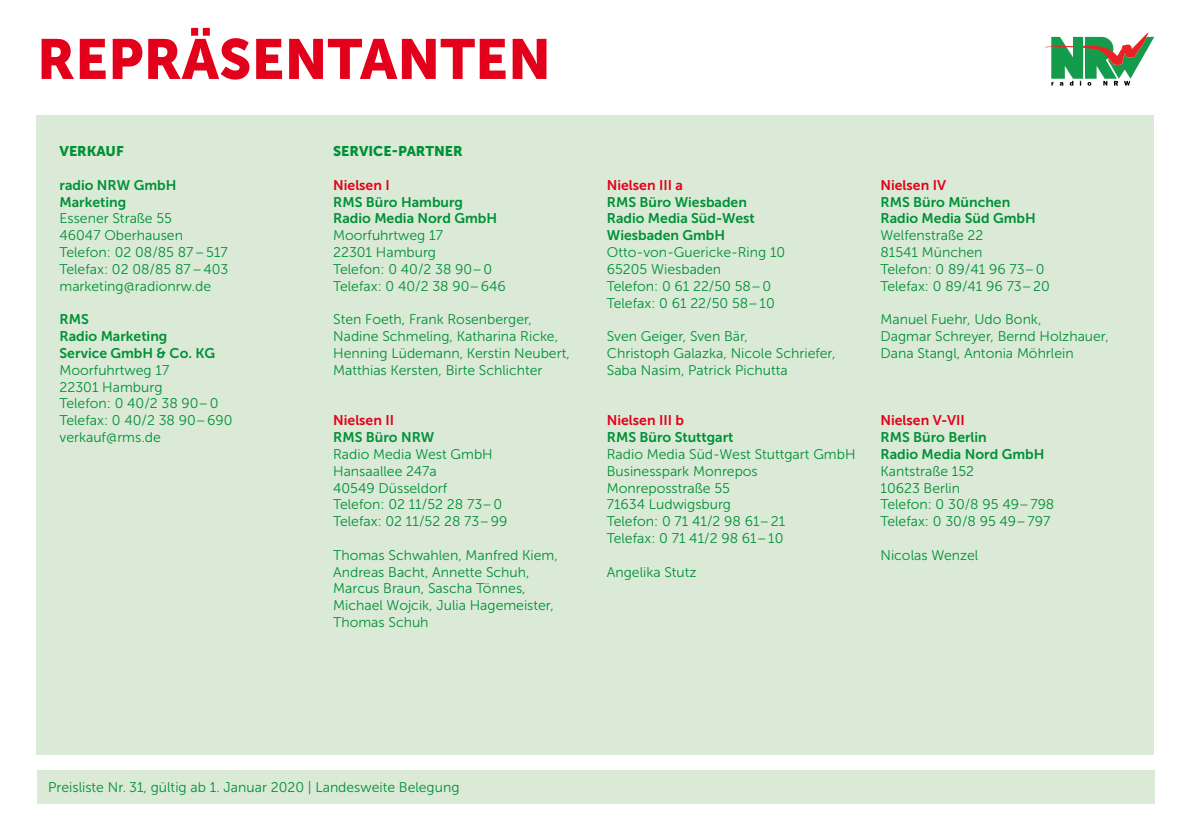
<style>
.page{position:relative;width:1191px;height:840px;background:#fff}
.page>*{position:absolute;margin:0;border:0;box-sizing:border-box;transform-origin:0 0}
.t1{font:56px "Museo Sans 900";color:#e2001a}
.t2{font:14px/16.8px "Museo Sans 300";color:#009036}
.t3{font:14px/16.8px "Museo Sans 700";color:#009036}
.t4{font:14px "Museo Sans 700";color:#e2001a}
.t5{font:14px "Museo Sans 900";color:#009036}
</style>
<div class="page">
<svg style="left:1044px;top:32px;width:110px;height:54px"></svg>
<div style="left:37px;top:769px;width:1117px;height:33px;background:#daead6"></div>
<div style="left:37px;top:116px;width:1117px;height:638px;background:#daead6"></div>
<h1 class="t1" style="left:37px;top:27px;width:516px">REPRÄSENTANTEN</h1>
<p class="t5" style="left:60px;top:143px;width:66px">VERKAUF</p>
<p class="t3" style="left:60px;top:176px;width:118px">radio NRW GmbH<br>Marketing</p>
<p class="t2" style="left:60px;top:210px;width:170px">Essener Straße 55<br>46047 Oberhausen<br>Telefon: 02 08/85 87–517<br>Telefax: 02 08/85 87–403 marketing@radionrw.de</p>
<p class="t3" style="left:60px;top:311px;width:157px">RMS<br>Radio Marketing<br>Service GmbH &amp; Co. KG</p>
<p class="t2" style="left:60px;top:361px;width:174px">Moorfuhrtweg 17<br>22301 Hamburg<br>Telefon: 0 40/2 38 90–0<br>Telefax: 0 40/2 38 90–690 verkauf@rms.de</p>
<p class="t5" style="left:333px;top:143px;width:131px">SERVICE-PARTNER</p>
<p class="t4" style="left:333px;top:177px;width:58px">Nielsen I</p>
<p class="t3" style="left:333px;top:193px;width:165px">RMS Büro Hamburg<br>Radio Media Nord GmbH</p>
<p class="t2" style="left:333px;top:227px;width:174px">Moorfuhrtweg 17<br>22301 Hamburg<br>Telefon: 0 40/2 38 90–0<br>Telefax: 0 40/2 38 90–646</p>
<p class="t2" style="left:333px;top:311px;width:238px">Sten Foeth, Frank Rosenberger, Nadine Schmeling, Katharina Ricke, Henning Lüdemann, Kerstin Neubert, Matthias Kersten, Birte Schlichter</p>
<p class="t4" style="left:333px;top:412px;width:62px">Nielsen II</p>
<p class="t3" style="left:333px;top:428px;width:103px">RMS Büro NRW</p>
<p class="t2" style="left:333px;top:445px;width:176px">Radio Media West GmbH<br>Hansaallee 247a<br>40549 Düsseldorf<br>Telefon: 02 11/52 28 73–0<br>Telefax: 02 11/52 28 73–99</p>
<p class="t2" style="left:333px;top:546px;width:226px">Thomas Schwahlen, Manfred Kiem,<br>Andreas Bacht, Annette Schuh,<br>Marcus Braun, Sascha Tönnes,<br>Michael Wojcik, Julia Hagemeister,<br>Thomas Schuh</p>
<p class="t4" style="left:607px;top:177px;width:78px">Nielsen III a</p>
<p class="t3" style="left:607px;top:193px;width:149px">RMS Büro Wiesbaden<br>Radio Media Süd-West<br>Wiesbaden GmbH</p>
<p class="t2" style="left:607px;top:244px;width:180px">Otto-von-Guericke-Ring 10<br>65205 Wiesbaden<br>Telefon: 0 61 22/50 58–0<br>Telefax: 0 61 22/50 58–10</p>
<p class="t2" style="left:607px;top:328px;width:230px">Sven Geiger, Sven Bär,<br>Christoph Galazka, Nicole Schriefer,<br>Saba Nasim, Patrick Pichutta</p>
<p class="t4" style="left:607px;top:412px;width:79px">Nielsen III b</p>
<p class="t3" style="left:607px;top:428px;width:128px">RMS Büro Stuttgart</p>
<p class="t2" style="left:607px;top:445px;width:250px">Radio Media Süd-West Stuttgart GmbH<br>Businesspark Monrepos<br>Monreposstraße 55<br>71634 Ludwigsburg<br>Telefon: 0 71 41/2 98 61–21<br>Telefax: 0 71 41/2 98 61–10</p>
<p class="t2" style="left:607px;top:563px;width:91px">Angelika Stutz</p>
<p class="t4" style="left:880px;top:177px;width:67px">Nielsen IV</p>
<p class="t3" style="left:880px;top:193px;width:157px">RMS Büro München<br>Radio Media Süd GmbH</p>
<p class="t2" style="left:880px;top:227px;width:171px">Welfenstraße 22<br>81541 München<br>Telefon: 0 89/41 96 73–0<br>Telefax: 0 89/41 96 73–20</p>
<p class="t2" style="left:880px;top:311px;width:230px">Manuel Fuehr, Udo Bonk,<br>Dagmar Schreyer, Bernd Holzhauer,<br>Dana Stangl, Antonia Möhrlein</p>
<p class="t4" style="left:880px;top:412px;width:86px">Nielsen V-VII</p>
<p class="t3" style="left:880px;top:428px;width:165px">RMS Büro Berlin<br>Radio Media Nord GmbH</p>
<p class="t2" style="left:880px;top:462px;width:175px">Kantstraße 152<br>10623 Berlin<br>Telefon: 0 30/8 95 49–798<br>Telefax: 0 30/8 95 49–797</p>
<p class="t2" style="left:880px;top:546px;width:99px">Nicolas Wenzel</p>
<p class="t2" style="left:48px;top:778px;width:413px">Preisliste Nr. 31, gültig ab 1. Januar 2020 | Landesweite Belegung</p>
</div>
